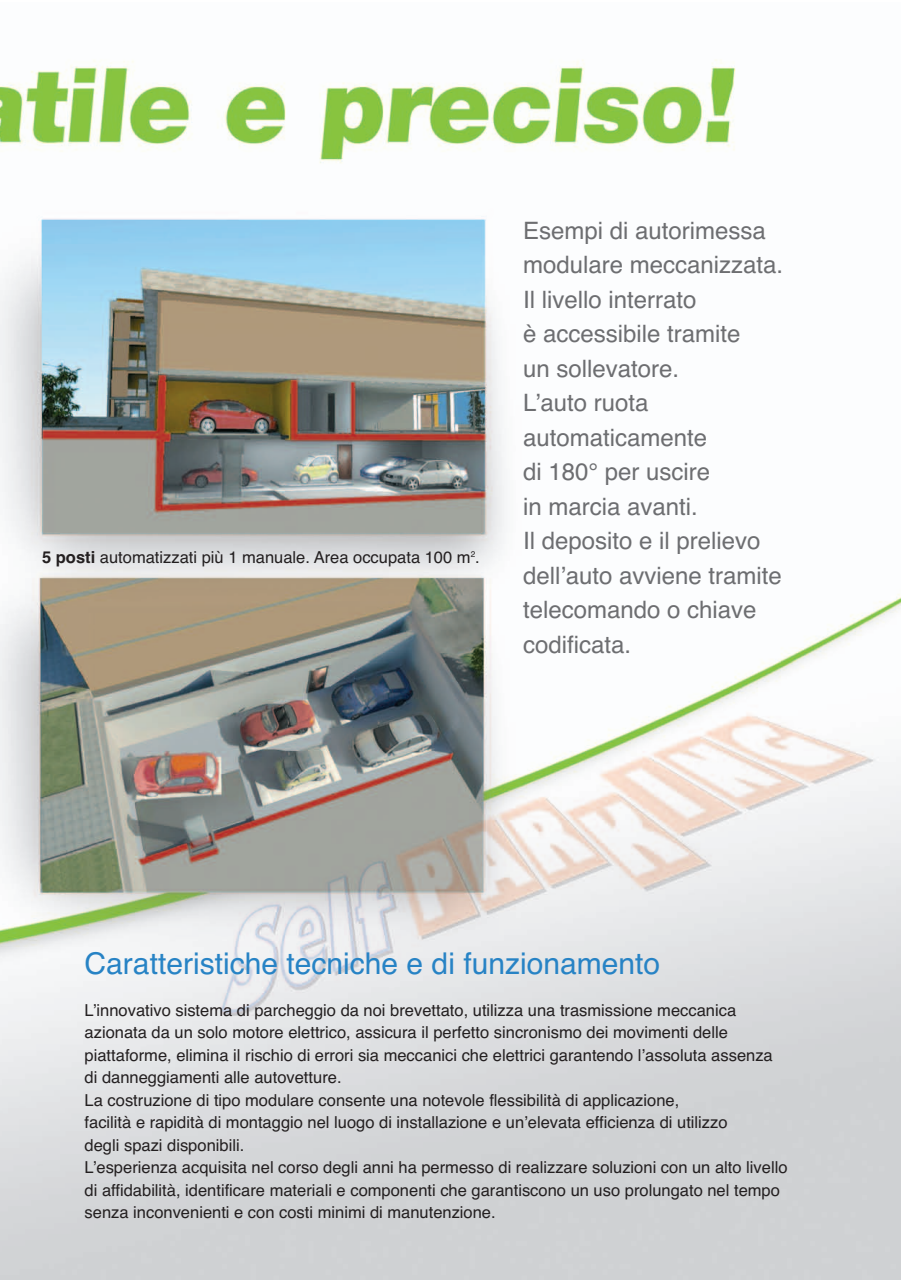
<style>
.page{position:relative;width:901px;height:1280px;background:#fff}
.page>*{position:absolute;margin:0;border:0;box-sizing:border-box;transform-origin:0 0}
.t1{font:30px "Helvetica";color:#2783c5}
.t2{font:24px/34.5px "Helvetica";color:#6d6e71}
.t3{font:16.5px/22.5px "Helvetica";color:#231f20}
.s1{font-weight:700}
</style>
<div class="page">
<img style="left:0;top:60px;width:900px;height:1220px">
<p class="t3" style="left:42px;top:547px;width:439px"><span class="s1">5 posti</span> automatizzati più 1 manuale. Area occupata 100 m<sup>2</sup>.</p>
<p class="t2" style="left:522px;top:215px;width:261px">Esempi di autorimessa modulare meccanizzata.<br>Il livello interrato<br>è accessibile tramite<br>un sollevatore.<br>Lʼauto ruota automaticamente<br>di 180° per uscire<br>in marcia avanti.<br>Il deposito e il prelievo dellʼauto avviene tramite telecomando o chiave codificata.</p>
<h1 class="t1" style="left:85px;top:953px;width:577px">Caratteristiche tecniche e di funzionamento</h1>
<p class="t3" style="left:85px;top:1000px;width:704px">Lʼinnovativo sistema di parcheggio da noi brevettato, utilizza una trasmissione meccanica azionata da un solo motore elettrico, assicura il perfetto sincronismo dei movimenti delle piattaforme, elimina il rischio di errori sia meccanici che elettrici garantendo lʼassoluta assenza di danneggiamenti alle autovetture.<br>La costruzione di tipo modulare consente una notevole flessibilità di applicazione,<br>facilità e rapidità di montaggio nel luogo di installazione e unʼelevata efficienza di utilizzo<br>degli spazi disponibili.<br>Lʼesperienza acquisita nel corso degli anni ha permesso di realizzare soluzioni con un alto livello di affidabilità, identificare materiali e componenti che garantiscono un uso prolungato nel tempo senza inconvenienti e con costi minimi di manutenzione.</p>
</div>
